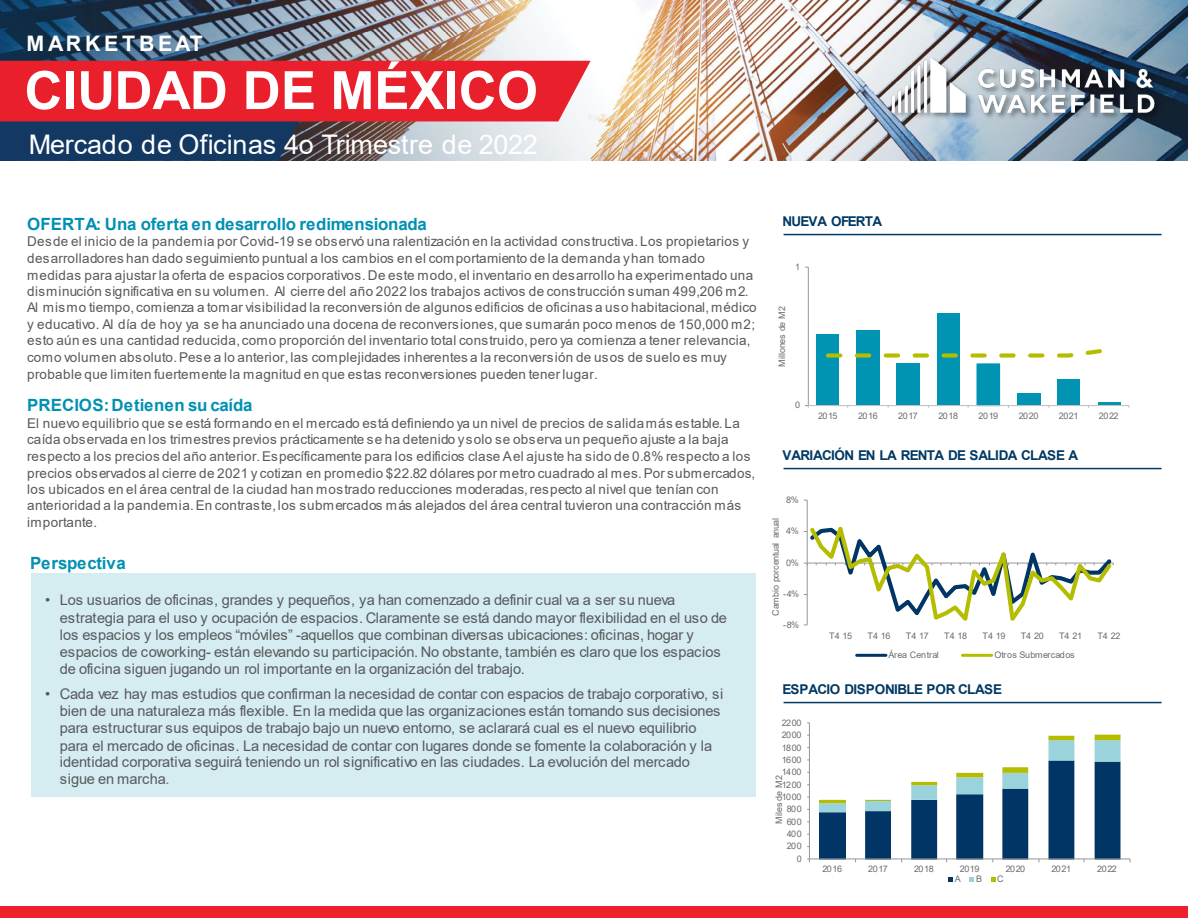
<style>
.page{position:relative;width:1188px;height:918px;background:#fff}
.page>*{position:absolute;margin:0;border:0;box-sizing:border-box;transform-origin:0 0}
.t1{font:700 52.8px "Arial";color:#fff}
.t2{font:27px "Arial";color:#fff}
.t3{font:700 21.3px "Arial";letter-spacing:.175em;color:#fff}
.t4{font:700 16.8px "Arial";color:#0091b2}
.t5{font:14.7px/17.1px "Arial";letter-spacing:-.02em;color:#58595b}
.t6{font:13.5px/16.6px "Arial";letter-spacing:.025em;color:#58595b}
.t7{font:700 13.5px "Arial";letter-spacing:-.04em;color:#003963}
.t8{font:9px "Arial";letter-spacing:-.055em;color:#696b6b}
.t9{font:9px "Arial";letter-spacing:.03em;color:#696b6b}
.t10{font:9px "Arial";letter-spacing:-.015em;color:#696b6b}
.t11{font:9px "Arial";letter-spacing:-.03em;color:#696b6b}
.s1{color:#696b6b}
</style>
<div class="page">
<img style="left:0;top:0;width:1188px;height:161px">
<svg style="left:0;top:61px;width:591px;height:100px;background:#b34454"></svg>
<img style="left:852px;top:29px;width:336px;height:131px">
<img style="left:856px;top:34px;width:332px;height:114px">
<div style="left:0;top:907px;width:1188px;height:11px;background:#ed212a"></div>
<hr style="left:784px;top:234px;width:378px;height:1px;background:#003963">
<hr style="left:784px;top:468px;width:378px;height:1px;background:#003963">
<hr style="left:784px;top:702px;width:378px;height:1px;background:#003963">
<div style="left:32px;top:573px;width:724px;height:223px;background:#d5ecf1"></div>
<hr style="left:807px;top:500px;width:1px;height:125px;background:#969696">
<svg style="left:804px;top:514px;width:310px;height:112px"></svg>
<hr style="left:857px;top:654px;width:29px;height:3px;background:#003565">
<hr style="left:962px;top:654px;width:30px;height:3px;background:#b5bd00">
<div style="left:817px;top:334px;width:22px;height:71px;background:#0093b2"></div>
<div style="left:856px;top:331px;width:24px;height:74px;background:#0093b2"></div>
<div style="left:897px;top:363px;width:23px;height:42px;background:#0093b2"></div>
<div style="left:937px;top:314px;width:23px;height:91px;background:#0093b2"></div>
<div style="left:977px;top:364px;width:23px;height:42px;background:#0093b2"></div>
<div style="left:976px;top:363px;width:24px;height:43px;border:1px solid #0093b2"></div>
<div style="left:1017px;top:394px;width:24px;height:11px;background:#0093b2"></div>
<div style="left:1058px;top:379px;width:22px;height:26px;background:#0093b2"></div>
<hr style="left:1098px;top:403px;width:22px;height:2px;background:#0093b2">
<hr style="left:808px;top:267px;width:1px;height:139px;background:#969696">
<hr style="left:808px;top:405px;width:321px;height:1px;background:#bfbfbf">
<svg style="left:826px;top:349px;width:276px;height:9px"></svg>
<hr style="left:809px;top:723px;width:1px;height:136px;background:#969696">
<hr style="left:809px;top:859px;width:321px;height:1px;background:#969696">
<svg style="left:819px;top:735px;width:301px;height:127px"></svg>
<svg style="left:948px;top:878px;width:5px;height:4px"></svg>
<svg style="left:970px;top:878px;width:4px;height:4px"></svg>
<svg style="left:991px;top:878px;width:5px;height:4px"></svg>
<h3 class="t3" style="left:27px;top:29px;width:178px">MARKETBEAT</h3>
<h2 class="t1" style="left:24px;top:53px;width:515px">CIUDAD DE MÉXICO</h2>
<p class="t2" style="left:29px;top:125px;width:510px">Mercado de Oficinas 4o Trimestre de 2022</p>
<p class="t4" style="left:27px;top:213px;width:401px">OFERTA: Una oferta en desarrollo redimensionada</p>
<p class="t6" style="left:27px;top:233px;width:731px">Desde el inicio de la pandemia por Covid-19 se observó una ralentización en la actividad constructiva. Los propietarios y desarrolladores han dado seguimiento puntual a los cambios en el comportamiento de la demanda y han tomado medidas para ajustar la oferta de espacios corporativos. De este modo, el inventario en desarrollo ha experimentado una disminución significativa en su volumen. Al cierre del año 2022 los trabajos activos de construcción suman 499,206 m2.<br>Al mismo tiempo, comienza a tomar visibilidad la reconversión de algunos edificios de oficinas a uso habitacional, médico y educativo. Al día de hoy ya se ha anunciado una docena de reconversiones, que sumarán poco menos de 150,000 m2; esto aún es una cantidad reducida, como proporción del inventario total construido, pero ya comienza a tener relevancia, como volumen absoluto. Pese a lo anterior, las complejidades inherentes a la reconversión de usos de suelo es muy probable que limiten fuertemente la magnitud en que estas reconversiones pueden tener lugar.</p>
<p class="t4" style="left:27px;top:394px;width:227px">PRECIOS: Detienen su caída</p>
<p class="t6" style="left:27px;top:415px;width:730px">El nuevo equilibrio que se está formando en el mercado está definiendo ya un nivel de precios de salida más estable. La caída observada en los trimestres previos prácticamente se ha detenido y solo se observa un pequeño ajuste a la baja respecto a los precios del año anterior. Específicamente para los edificios clase A el ajuste ha sido de 0.8% respecto a los precios observados al cierre de 2021 y cotizan en promedio $22.82 dólares por metro cuadrado al mes. Por submercados, los ubicados en el área central de la ciudad han mostrado reducciones moderadas, respecto al nivel que tenían con anterioridad a la pandemia. En contraste, los submercados más alejados del área central tuvieron una contracción más importante.</p>
<p class="t4" style="left:30px;top:551px;width:98px">Perspectiva</p>
<p class="t5" style="left:60px;top:592px;width:669px;text-indent:-15px">• Los usuarios de oficinas, grandes y pequeños, ya han comenzado a definir cual va a ser su nueva estrategia para el uso y ocupación de espacios. Claramente se está dando mayor flexibilidad en el uso de los espacios y los empleos “móviles” -aquellos que combinan diversas ubicaciones: oficinas, hogar y espacios de coworking- están elevando su participación. No obstante, también es claro que los espacios de oficina siguen jugando un rol importante en la organización del trabajo.</p>
<p class="t5" style="left:60px;top:685px;width:665px;text-indent:-15px">• Cada vez hay mas estudios que confirman la necesidad de contar con espacios de trabajo corporativo, si bien de una naturaleza más flexible. En la medida que las organizaciones están tomando sus decisiones para estructurar sus equipos de trabajo bajo un nuevo entorno, se aclarará cual es el nuevo equilibrio para el mercado de oficinas. La necesidad de contar con lugares donde se fomente la colaboración y la identidad corporativa seguirá teniendo un rol significativo en las ciudades. La evolución del mercado sigue en marcha<span class="s1">.</span></p>
<p class="t7" style="left:783px;top:211px;width:101px">NUEVA OFERTA</p>
<p class="t8" style="left:795px;top:261px;width:7px">1</p>
<p class="t9" style="left:776px;top:367px;width:63px;rotate:-90deg">Millones de M2</p>
<p class="t8" style="left:795px;top:399px;width:7px">0</p>
<p class="t8" style="left:818px;top:409px;width:21px">2015</p>
<p class="t8" style="left:858px;top:409px;width:21px">2016</p>
<p class="t8" style="left:898px;top:409px;width:21px">2017</p>
<p class="t8" style="left:938px;top:409px;width:21px">2018</p>
<p class="t8" style="left:979px;top:409px;width:21px">2019</p>
<p class="t8" style="left:1019px;top:409px;width:21px">2020</p>
<p class="t8" style="left:1059px;top:409px;width:21px">2021</p>
<p class="t8" style="left:1099px;top:409px;width:21px">2022</p>
<p class="t7" style="left:783px;top:446px;width:297px">VARIACIÓN EN LA RENTA DE SALIDA CLASE A</p>
<p class="t8" style="left:786px;top:494px;width:14px">8%</p>
<p class="t8" style="left:770px;top:616px;width:99px;rotate:-90deg">Cambio porcentual anual</p>
<p class="t8" style="left:786px;top:525px;width:14px">4%</p>
<p class="t8" style="left:786px;top:556px;width:14px">0%</p>
<p class="t8" style="left:783px;top:587px;width:17px">-4%</p>
<p class="t8" style="left:783px;top:619px;width:17px">-8%</p>
<p class="t8" style="left:829px;top:629px;width:25px">T4 15</p>
<p class="t8" style="left:867px;top:629px;width:25px">T4 16</p>
<p class="t8" style="left:906px;top:629px;width:25px">T4 17</p>
<p class="t8" style="left:944px;top:629px;width:25px">T4 18</p>
<p class="t8" style="left:982px;top:629px;width:25px">T4 19</p>
<p class="t8" style="left:1021px;top:629px;width:25px">T4 20</p>
<p class="t8" style="left:1059px;top:629px;width:25px">T4 21</p>
<p class="t8" style="left:1097px;top:629px;width:25px">T4 22</p>
<p class="t11" style="left:889px;top:648px;width:52px">Área Central</p>
<p class="t10" style="left:995px;top:648px;width:81px">Otros Submercados</p>
<p class="t7" style="left:783px;top:680px;width:221px">ESPACIO DISPONIBLE POR CLASE</p>
<p class="t8" style="left:782px;top:717px;width:21px">2200</p>
<p class="t8" style="left:782px;top:729px;width:21px">2000</p>
<p class="t8" style="left:782px;top:741px;width:21px">1800</p>
<p class="t8" style="left:782px;top:754px;width:21px">1600</p>
<p class="t8" style="left:782px;top:766px;width:21px">1400</p>
<p class="t9" style="left:773px;top:824px;width:50px;rotate:-90deg">Miles de M2</p>
<p class="t8" style="left:782px;top:778px;width:21px">1200</p>
<p class="t8" style="left:782px;top:791px;width:21px">1000</p>
<p class="t8" style="left:787px;top:803px;width:17px">800</p>
<p class="t8" style="left:787px;top:815px;width:17px">600</p>
<p class="t8" style="left:787px;top:828px;width:17px">400</p>
<p class="t8" style="left:787px;top:840px;width:17px">200</p>
<p class="t8" style="left:797px;top:852px;width:7px">0</p>
<p class="t8" style="left:822px;top:863px;width:21px">2016</p>
<p class="t8" style="left:868px;top:863px;width:21px">2017</p>
<p class="t8" style="left:914px;top:863px;width:21px">2018</p>
<p class="t8" style="left:960px;top:863px;width:21px">2019</p>
<p class="t8" style="left:1006px;top:863px;width:21px">2020</p>
<p class="t8" style="left:1051px;top:863px;width:21px">2021</p>
<p class="t8" style="left:1097px;top:863px;width:21px">2022</p>
<p class="t8" style="left:955px;top:873px;width:8px">A</p>
<p class="t8" style="left:976px;top:873px;width:8px">B</p>
<p class="t8" style="left:997px;top:873px;width:8px">C</p>
</div>
